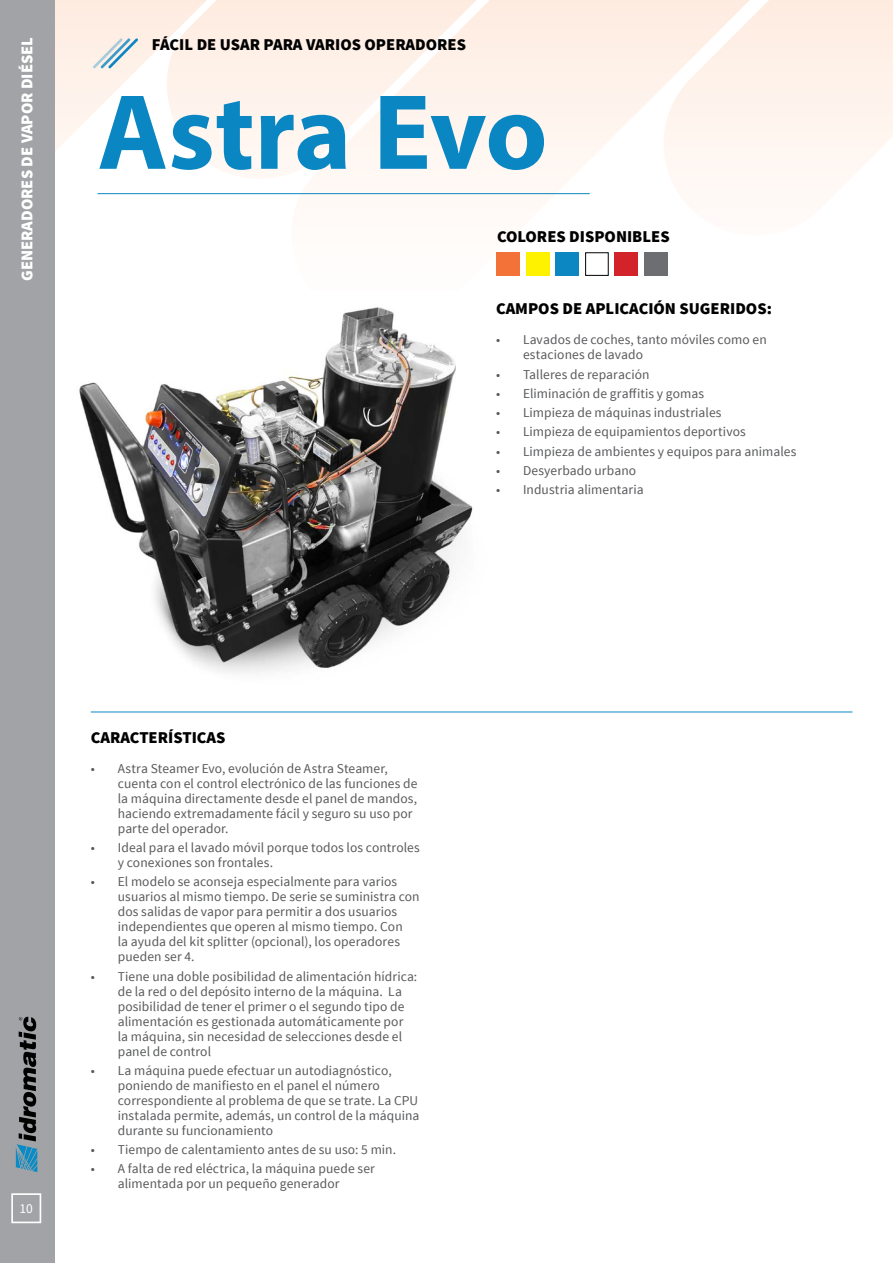
<style>
.page{position:relative;width:893px;height:1263px;background:#fff}
.page>*{position:absolute;margin:0;border:0;box-sizing:border-box;transform-origin:0 0}
.t1{font:700 108px "Myriad Pro";letter-spacing:-.005em;color:#0a87c3}
.t2{font:900 16.5px "Source Sans Pro";color:#000}
.t3{font:900 16.5px "Source Sans Pro";color:#fff}
.t4{font:13.5px/15px "Source Sans Pro";letter-spacing:.005em;color:#58595b}
.t5{font:13.5px "Source Sans Pro";color:#fff}
</style>
<div class="page">
<svg style="left:55px;top:0;width:838px;height:276px"></svg>
<hr style="left:98px;top:193px;width:492px;height:1px;background:#0d87c2">
<svg style="left:93px;top:38px;width:45px;height:30px"></svg>
<img style="left:79px;top:307px;width:394px;height:366px">
<div style="left:0;top:0;width:55px;height:1263px;background:#a1a3a6"></div>
<div style="left:11px;top:1193px;width:30px;height:30px;border:2px solid #fff"></div>
<div style="left:12px;top:1194px;width:28px;height:28px;border:1px solid #fff"></div>
<svg style="left:16px;top:1017px;width:21px;height:155px"></svg>
<div style="left:496px;top:253px;width:23px;height:23px;background:#f37237"></div>
<div style="left:526px;top:253px;width:23px;height:23px;background:#fff200"></div>
<div style="left:556px;top:253px;width:23px;height:23px;background:#0d87c2"></div>
<div style="left:585px;top:253px;width:23px;height:23px;background:#fff;border:1px solid #000"></div>
<div style="left:615px;top:253px;width:23px;height:23px;background:#d2232a"></div>
<div style="left:644px;top:253px;width:23px;height:23px;background:#6d6e71"></div>
<hr style="left:91px;top:712px;width:761px;height:1px;background:#0d87c2">
<p class="t3" style="left:16px;top:281px;width:245px;rotate:-90deg">GENERADORES DE VAPOR DIÉSEL</p>
<p class="t2" style="left:152px;top:34px;width:316px">FÁCIL DE USAR PARA VARIOS OPERADORES</p>
<h1 class="t1" style="left:98px;top:62px;width:452px">Astra Evo</h1>
<p class="t2" style="left:497px;top:226px;width:174px">COLORES DISPONIBLES</p>
<p class="t2" style="left:496px;top:298px;width:277px">CAMPOS DE APLICACIÓN SUGERIDOS:</p>
<p class="t4" style="left:523px;top:333px;width:245px;text-indent:-27px">• Lavados de coches, tanto móviles como en estaciones de lavado</p>
<p class="t4" style="left:496px;top:367px;width:155px">• Talleres de reparación</p>
<p class="t4" style="left:496px;top:386px;width:209px">• Eliminación de graffitis y gomas</p>
<p class="t4" style="left:496px;top:405px;width:227px">• Limpieza de máquinas industriales</p>
<p class="t4" style="left:496px;top:425px;width:251px">• Limpieza de equipamientos deportivos</p>
<p class="t4" style="left:496px;top:444px;width:302px">• Limpieza de ambientes y equipos para animales</p>
<p class="t4" style="left:496px;top:463px;width:142px">• Desyerbado urbano</p>
<p class="t4" style="left:496px;top:482px;width:149px">• Industria alimentaria</p>
<p class="t5" style="left:20px;top:1200px;width:15px">10</p>
<p class="t2" style="left:91px;top:727px;width:136px">CARACTERÍSTICAS</p>
<p class="t4" style="left:118px;top:761px;width:301px;text-indent:-27px">• Astra Steamer Evo, evolución de Astra Steamer, cuenta con el control electrónico de las funciones de la máquina directamente desde el panel de mandos, haciendo extremadamente fácil y seguro su uso por parte del operador.</p>
<p class="t4" style="left:118px;top:840px;width:303px;text-indent:-27px">• Ideal para el lavado móvil porque todos los controles y conexiones son frontales.</p>
<p class="t4" style="left:118px;top:875px;width:303px;text-indent:-27px">• El modelo se aconseja especialmente para varios usuarios al mismo tiempo. De serie se suministra con dos salidas de vapor para permitir a dos usuarios independientes que operen al mismo tiempo. Con<br>la ayuda del kit splitter (opcional), los operadores pueden ser 4.</p>
<p class="t4" style="left:118px;top:969px;width:301px;text-indent:-27px">• Tiene una doble posibilidad de alimentación hídrica: de la red o del depósito interno de la máquina. La posibilidad de tener el primer o el segundo tipo de alimentación es gestionada automáticamente por<br>la máquina, sin necesidad de selecciones desde el panel de control</p>
<p class="t4" style="left:118px;top:1063px;width:303px;text-indent:-27px">• La máquina puede efectuar un autodiagnóstico, poniendo de manifiesto en el panel el número correspondiente al problema de que se trate. La CPU instalada permite, además, un control de la máquina durante su funcionamiento</p>
<p class="t4" style="left:91px;top:1142px;width:307px">• Tiempo de calentamiento antes de su uso: 5 min.</p>
<p class="t4" style="left:118px;top:1162px;width:259px;text-indent:-27px">• A falta de red eléctrica, la máquina puede ser alimentada por un pequeño generador</p>
</div>
